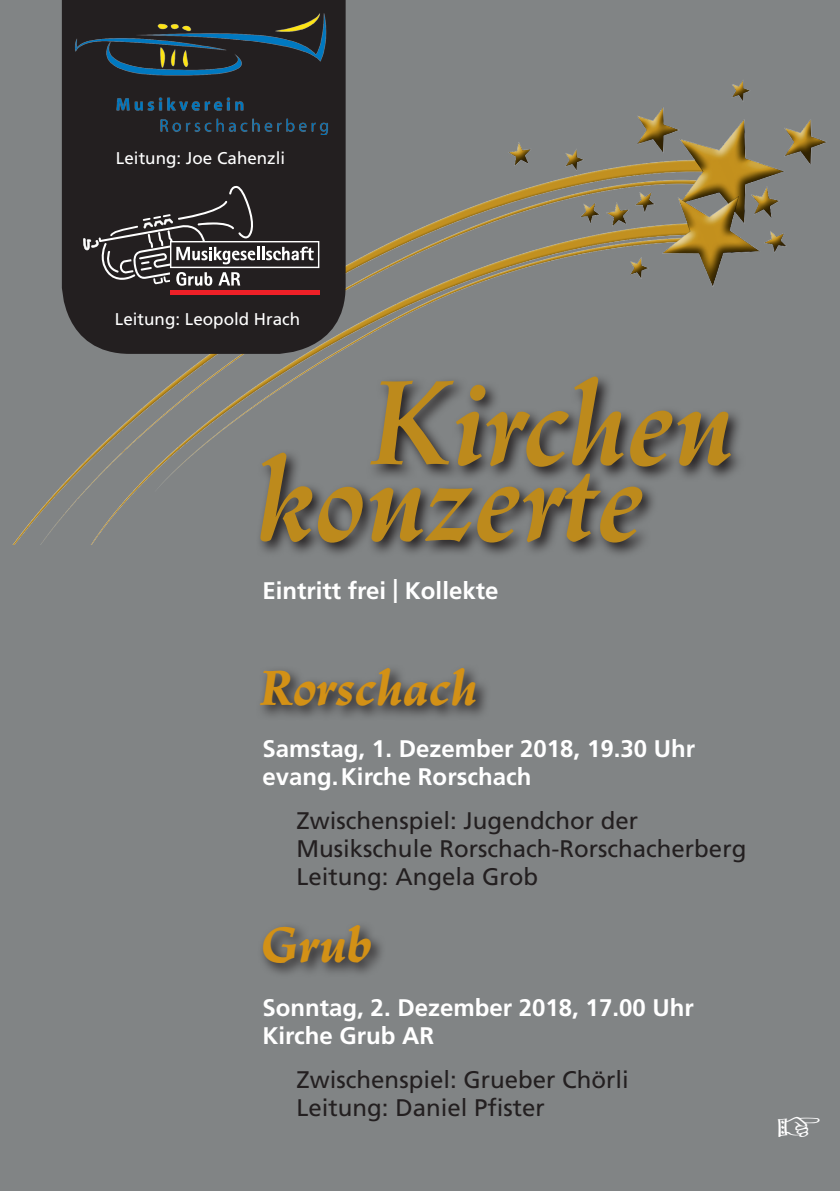
<style>
.page{position:relative;width:840px;height:1191px;background:#fff}
.page>*{position:absolute;margin:0;border:0;box-sizing:border-box;transform-origin:0 0}
.t1{font:italic 700 116px "Trajanus";color:#bd8a1c}
.t2{font:italic 900 48px "Trajanus";letter-spacing:.02em;color:#d39116}
.t3{font:40px "Bilder";color:#fff}
.t4{font:24px/28px "Frutiger LT";color:#231f20}
.t5{font:700 24px/28px "Frutiger LT";color:#fff}
.t6{font:17px "Frutiger LT";color:#fff}
</style>
<div class="page">
<div style="left:0;top:0;width:839px;height:1191px;background:#818485"></div>
<img style="left:13px;top:72px;width:813px;height:472px">
<div style="left:62px;top:0;width:283px;height:354px;background:#231f20"></div>
<img style="left:75px;top:13px;width:254px;height:121px">
<div style="left:170px;top:290px;width:149px;height:5px;background:#ee2027"></div>
<svg style="left:83px;top:186px;width:236px;height:100px"></svg>
<svg style="left:262px;top:670px;width:224px;height:46px"></svg>
<svg style="left:262px;top:926px;width:120px;height:48px"></svg>
<svg style="left:256px;top:372px;width:489px;height:182px"></svg>
<p class="t6" style="left:116px;top:149px;width:171px">Leitung: Joe Cahenzli</p>
<p class="t6" style="left:115px;top:309px;width:187px">Leitung: Leopold Hrach</p>
<h1 class="t1" style="left:372px;top:353px;width:365px">Kirchen</h1>
<h1 class="t1" style="left:258px;top:429px;width:389px">konzerte</h1>
<p class="t5" style="left:262px;top:577px;width:237px">Eintritt frei | Kollekte</p>
<h2 class="t2" style="left:261px;top:658px;width:218px">Rorschach</h2>
<p class="t5" style="left:262px;top:734px;width:434px">Samstag, 1. Dezember 2018, 19.30 Uhr evang. Kirche Rorschach</p>
<p class="t4" style="left:296px;top:806px;width:451px">Zwischenspiel: Jugendchor der<br>Musikschule Rorschach-Rorschacherberg<br>Leitung: Angela Grob</p>
<h2 class="t2" style="left:261px;top:915px;width:112px">Grub</h2>
<p class="t5" style="left:262px;top:993px;width:432px">Sonntag, 2. Dezember 2018, 17.00 Uhr<br>Kirche Grub AR</p>
<p class="t4" style="left:296px;top:1065px;width:334px">Zwischenspiel: Grueber Chörli<br>Leitung: Daniel Pfister</p>
<h3 class="t3" style="left:777px;top:1106px;width:42px">O</h3>
</div>
